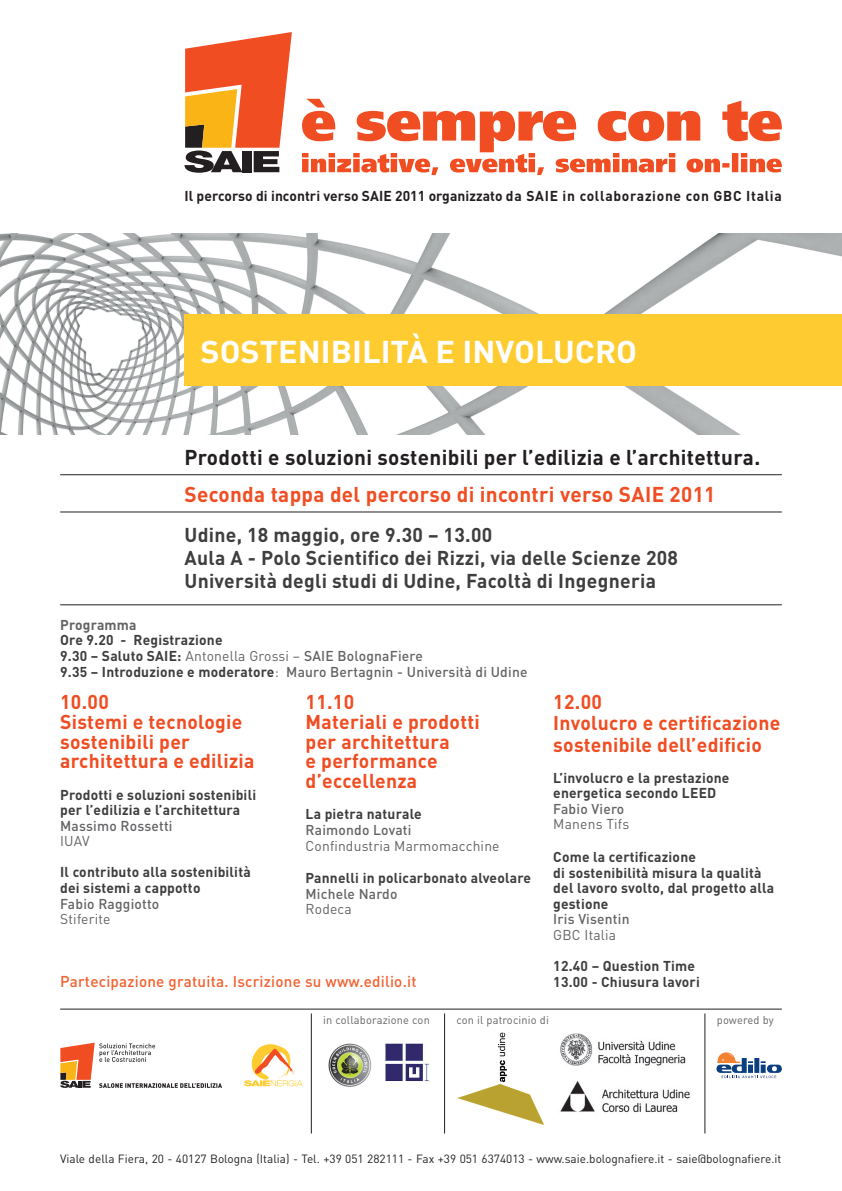
<style>
.page{position:relative;width:842px;height:1191px;background:#fff}
.page>*{position:absolute;margin:0;border:0;box-sizing:border-box;transform-origin:0 0}
.t1{font:700 31.1px "DIN";color:#fff;scale:1.04 1}
.t2{font:700 21.2px "DIN";letter-spacing:.015em;color:#231f20}
.t3{font:700 21.2px "DIN";letter-spacing:.015em;color:#f04d22}
.t4{font:700 19.8px/19.8px "DIN";letter-spacing:.015em;color:#f04d22}
.t5{font:700 19.8px/22.6px "DIN";letter-spacing:.015em;color:#3e3e3f}
.t6{font:500 15.6px "DIN";letter-spacing:.015em;color:#f1612f}
.t7{font:700 14.2px "DIN";letter-spacing:.005em;color:#231f20}
.t8{font:700 14.1px/15.6px "DIN";letter-spacing:.015em;color:#3e3e3f}
.t9{font:500 14.1px "DIN";letter-spacing:.015em;color:#636366}
.t10{font:14.1px "DIN";letter-spacing:.015em;color:#636366}
.t11{font:700 14.1px "DIN";letter-spacing:.015em;color:#636366}
.t12{font:11.8px "DIN";color:#231f20}
.t13{font:11.3px "DIN";letter-spacing:.015em;color:#636366}
.s1{font-weight:400;color:#636366}
.s2{font-weight:500;color:#636366}
</style>
<div class="page">
<svg style="left:184px;top:32px;width:108px;height:141px"></svg>
<svg style="left:302px;top:99px;width:480px;height:76px"></svg>
<hr style="left:60px;top:604px;width:722px;height:1px;background:#231f20">
<hr style="left:60px;top:474px;width:722px;height:1px;background:#231f20">
<hr style="left:60px;top:511px;width:722px;height:1px;background:#231f20">
<img style="left:0;top:234px;width:842px;height:200px">
<div style="left:184px;top:314px;width:658px;height:71px;background:#fecc31"></div>
<img style="left:457px;top:1032px;width:87px;height:93px">
<svg style="left:244px;top:1044px;width:59px;height:42px"></svg>
<svg style="left:60px;top:1042px;width:162px;height:45px"></svg>
<img style="left:328px;top:1043px;width:44px;height:44px">
<hr style="left:705px;top:1013px;width:1px;height:120px;background:#231f20">
<hr style="left:311px;top:1013px;width:1px;height:120px;background:#231f20">
<hr style="left:444px;top:1013px;width:1px;height:120px;background:#231f20">
<hr style="left:60px;top:1009px;width:722px;height:1px;background:#231f20">
<svg style="left:716px;top:1052px;width:66px;height:26px"></svg>
<img style="left:560px;top:1081px;width:130px;height:32px">
<img style="left:560px;top:1033px;width:126px;height:33px">
<img style="left:386px;top:1043px;width:43px;height:38px">
<p class="t7" style="left:184px;top:190px;width:599px">Il percorso di incontri verso SAIE 2011 organizzato da SAIE in collaborazione con GBC Italia</p>
<h1 class="t1" style="left:200px;top:340px;width:421px">SOSTENIBILITÀ E INVOLUCRO</h1>
<h2 class="t2" style="left:184px;top:450px;width:577px">Prodotti e soluzioni sostenibili per l’edilizia e l’architettura.</h2>
<h2 class="t3" style="left:184px;top:487px;width:533px">Seconda tappa del percorso di incontri verso SAIE 2011</h2>
<h3 class="t5" style="left:184px;top:526px;width:495px">Udine, 18 maggio, ore 9.30 – 13.00<br>Aula A - Polo Scientifico dei Rizzi, via delle Scienze 208<br>Università degli studi di Udine, Facoltà di Ingegneria</h3>
<p class="t11" style="left:60px;top:619px;width:78px">Programma</p>
<p class="t8" style="left:60px;top:634px;width:469px">Ore 9.20 - Registrazione<br>9.30 – Saluto SAIE: <span class="s1">Antonella Grossi –</span> <span class="s2">SAIE BolognaFiere<br></span>9.35 – Introduzione e moderatore<span class="s1">:</span> <span class="s2">Mauro Bertagnin - Università di Udine</span></p>
<h3 class="t4" style="left:60px;top:694px;width:196px">10.00<br>Sistemi e tecnologie sostenibili per architettura e edilizia</h3>
<p class="t8" style="left:60px;top:788px;width:197px">Prodotti e soluzioni sostenibili per l’edilizia e l’architettura</p>
<p class="t9" style="left:60px;top:820px;width:114px">Massimo Rossetti</p>
<p class="t10" style="left:60px;top:836px;width:31px">IUAV</p>
<p class="t8" style="left:60px;top:866px;width:192px">Il contributo alla sostenibilità dei sistemi a cappotto</p>
<p class="t9" style="left:60px;top:898px;width:101px">Fabio Raggiotto</p>
<p class="t10" style="left:60px;top:914px;width:52px">Stiferite</p>
<h3 class="t4" style="left:306px;top:694px;width:176px">11.10<br>Materiali e prodotti per architettura<br>e performance d’eccellenza</h3>
<p class="t8" style="left:306px;top:808px;width:118px">La pietra naturale</p>
<p class="t9" style="left:306px;top:825px;width:107px">Raimondo Lovati</p>
<p class="t10" style="left:306px;top:840px;width:196px">Confindustria Marmomacchine</p>
<p class="t8" style="left:306px;top:871px;width:227px">Pannelli in policarbonato alveolare</p>
<p class="t9" style="left:306px;top:888px;width:93px">Michele Nardo</p>
<p class="t10" style="left:306px;top:904px;width:48px">Rodeca</p>
<h3 class="t4" style="left:553px;top:693px;width:229px;line-height:21.2px">12.00<br>Involucro e certificazione sostenibile dell’edificio</h3>
<p class="t8" style="left:553px;top:771px;width:178px">L’involucro e la prestazione energetica secondo LEED</p>
<p class="t9" style="left:553px;top:803px;width:72px">Fabio Viero</p>
<p class="t10" style="left:553px;top:819px;width:77px">Manens Tifs</p>
<p class="t8" style="left:553px;top:850px;width:222px">Come la certificazione<br>di sostenibilità misura la qualità del lavoro svolto, dal progetto alla gestione</p>
<p class="t9" style="left:553px;top:914px;width:78px">Iris Visentin</p>
<p class="t10" style="left:553px;top:929px;width:64px">GBC Italia</p>
<p class="t8" style="left:553px;top:959px;width:148px">12.40 – Question Time<br>13.00 - Chiusura lavori</p>
<p class="t6" style="left:60px;top:975px;width:358px">Partecipazione gratuita. Iscrizione su www.edilio.it</p>
<p class="t13" style="left:323px;top:1016px;width:108px">in collaborazione con</p>
<p class="t13" style="left:456px;top:1016px;width:94px">con il patrocinio di</p>
<p class="t13" style="left:717px;top:1016px;width:58px">powered by</p>
<p class="t12" style="left:60px;top:1154px;width:723px">Viale della Fiera, 20 - 40127 Bologna (Italia) - Tel. +39 051 282111 - Fax +39 051 6374013 - www.saie.bolognafiere.it - saie@bolognafiere.it</p>
</div>
